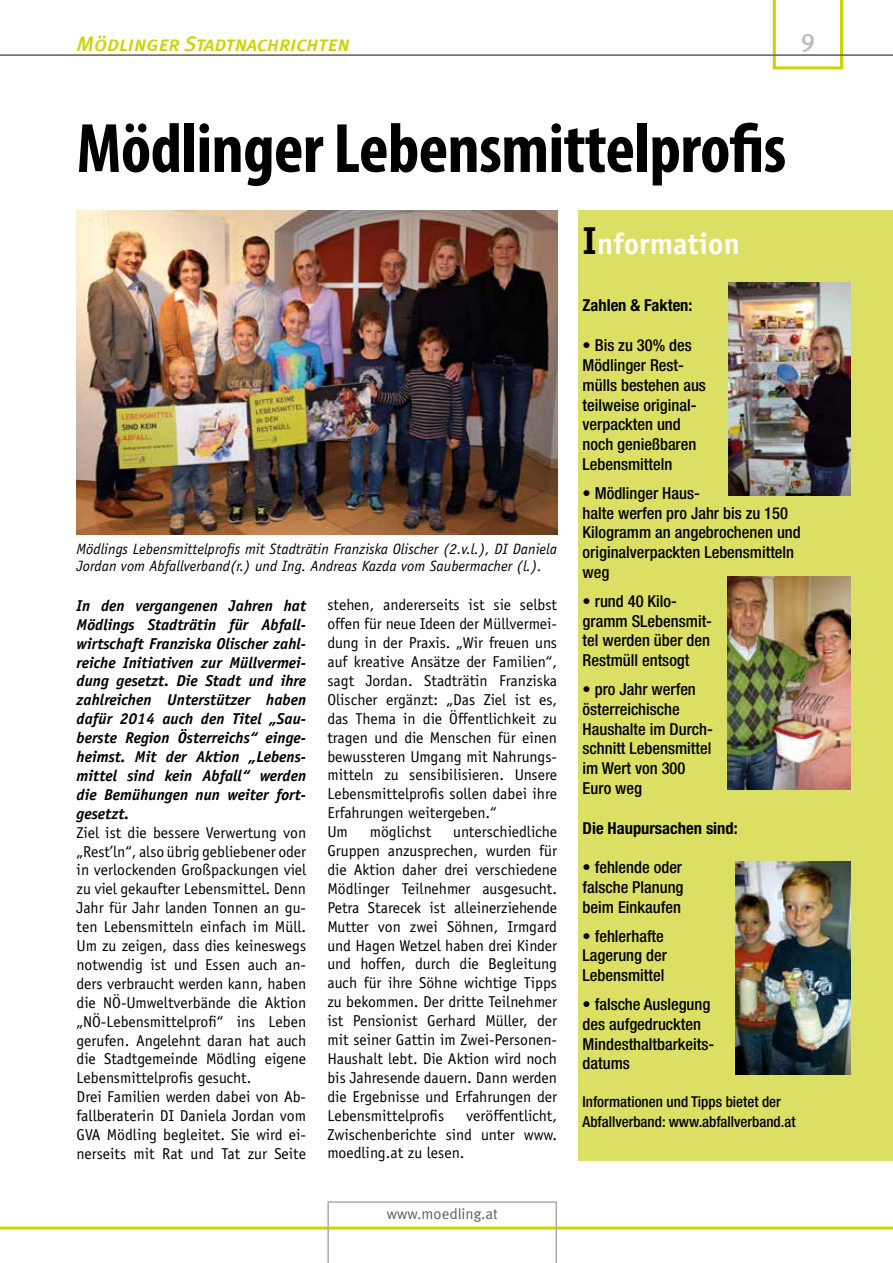
<style>
.page{position:relative;width:893px;height:1263px;background:#fff}
.page>*{position:absolute;margin:0;border:0;box-sizing:border-box;transform-origin:0 0}
.t1{font:700 condensed 70.5px "Myriad Pro";letter-spacing:-.01em;color:#000}
.t2{font:700 30px "Officina Sans";color:#fff}
.t3{font:25.5px "Meta Medium LF";color:#bdbdbd}
.t4{font:21px "Meta Medium Italic Caps";letter-spacing:-.01em;color:#cad400}
.t5{font:500 condensed 16.5px/19.8px "Helvetica Neue LT Std";color:#000}
.t6{font:700 condensed 16.5px "Helvetica Neue LT Std";color:#000}
.t7{font:15.75px/18.9px "Officina Sans";color:#000}
.t8{font:italic 700 15.75px/18.9px "Officina Sans";color:#000;text-align:justify}
.t9{font:italic 15px/16.5px "Officina Sans";color:#000}
.t10{font:500 condensed 15px/19.8px "Helvetica Neue LT Std";color:#000}
.t11{font:15px "Meta Normal";color:#5f5e5e}
.s1{font-size:39px;color:#000}
</style>
<div class="page">
<svg style="left:773px;top:0;width:70px;height:69px"></svg>
<div style="left:578px;top:210px;width:315px;height:951px;background:#dbdf64"></div>
<hr style="left:0;top:54px;width:893px;height:2px;background:#5f5e5e">
<hr style="left:0;top:1226px;width:893px;height:3px;background:#cad400">
<svg style="left:327px;top:1201px;width:230px;height:62px"></svg>
<img style="left:77px;top:210px;width:480px;height:325px">
<img style="left:736px;top:862px;width:114px;height:212px">
<img style="left:727px;top:576px;width:123px;height:213px">
<img style="left:728px;top:283px;width:122px;height:212px">
<h3 class="t4" style="left:77px;top:31px;width:275px">Mödlinger Stadtnachrichten</h3>
<h3 class="t3" style="left:801px;top:27px;width:16px">9</h3>
<h1 class="t1" style="left:77px;top:104px;width:711px">Mödlinger Lebensmittelprofis</h1>
<p class="t9" style="left:77px;top:541px;width:482px">Mödlings Lebensmittelprofis mit Stadträtin Franziska Olischer (2.v.l.), DI Daniela<br>Jordan vom Abfallverband(r.) und Ing. Andreas Kazda vom Saubermacher (l.).</p>
<p class="t8" style="left:77px;top:596px;width:231px">In den vergangenen Jahren hat Mödlings Stadträtin für Abfall&shy;wirtschaft Franziska Olischer zahl&shy;reiche Initiativen zur Müllvermei&shy;dung gesetzt. Die Stadt und ihre zahlreichen Unterstützer haben dafür 2014 auch den Titel „Sau&shy;berste Region Österreichs“ einge&shy;heimst. Mit der Aktion „Lebens&shy;mittel sind kein Abfall“ werden die Bemühungen nun weiter fort&shy;gesetzt.</p>
<p class="t7" style="left:77px;top:823px;width:231px">Ziel ist die bessere Verwertung von „Rest’ln“, also übrig gebliebener oder in verlockenden Großpackungen viel zu viel gekaufter Lebensmittel. Denn Jahr für Jahr landen Tonnen an gu&shy;ten Lebensmitteln einfach im Müll.<br>Um zu zeigen, dass dies keineswegs notwendig ist und Essen auch an&shy;ders verbraucht werden kann, haben die NÖ-Umweltverbände die Aktion „NÖ-Lebensmittelprofi“ ins Leben gerufen. Angelehnt daran hat auch die Stadtgemeinde Mödling eigene Lebensmittelprofis gesucht.<br>Drei Familien werden dabei von Ab&shy;fallberaterin DI Daniela Jordan vom GVA Mödling begleitet. Sie wird ei&shy;nerseits mit Rat und Tat zur Seite</p>
<p class="t7" style="left:327px;top:595px;width:231px">stehen, andererseits ist sie selbst offen für neue Ideen der Müllvermei&shy;dung in der Praxis. „Wir freuen uns auf kreative Ansätze der Familien“, sagt Jordan. Stadträtin Franziska<br>Olischer ergänzt: „Das Ziel ist es, das Thema in die Öffentlichkeit zu tragen und die Menschen für einen bewussteren Umgang mit Nahrungs&shy;mitteln zu sensibilisieren. Unsere<br>Lebensmittelprofis sollen dabei ihre<br>Erfahrungen weitergeben.“<br>Um</p>
<p class="t7" style="left:327px;top:822px;width:231px;text-align:justify;text-indent:126px">unterschiedliche Gruppen anzusprechen, wurden für die Aktion daher drei verschiedene Mödlinger Teilnehmer ausgesucht.<br>Petra Starecek ist alleinerziehende Mutter von zwei Söhnen, Irmgard und Hagen Wetzel haben drei Kinder und hoffen, durch die Begleitung auch für ihre Söhne wichtige Tipps zu bekommen. Der dritte Teilnehmer ist Pensionist Gerhard Müller, der mit seiner Gattin im Zwei-Personen-Haushalt lebt. Die Aktion wird noch bis Jahresende dauern. Dann werden die Ergebnisse und Erfahrungen der Lebensmittelprofis</p>
<p class="t7" style="left:370px;top:822px;width:63px">möglichst</p>
<p class="t7" style="left:327px;top:1106px;width:231px;text-align:justify;text-indent:139px">veröffentlicht, Zwischenberichte sind unter www. moedling.at zu lesen.</p>
<p class="t11" style="left:387px;top:1205px;width:112px">www.moedling.at</p>
<h2 class="t2" style="left:583px;top:225px;width:159px"><span class="s1">I</span>nformation</h2>
<p class="t6" style="left:583px;top:296px;width:111px">Zahlen &amp; Fakten:</p>
<p class="t5" style="left:583px;top:335px;width:125px">• Bis zu 30% des<br>Mödlinger Rest&shy;mülls bestehen aus teilweise original&shy;verpackten und noch genießbaren<br>Lebensmitteln</p>
<p class="t5" style="left:583px;top:483px;width:220px">• Mödlinger Haus-<br>halte werfen pro Jahr bis zu 150<br>Kilogramm an angebrochenen und originalverpackten Lebensmitteln weg</p>
<p class="t5" style="left:583px;top:591px;width:131px">• rund 40 Kilo&shy;gramm SLebensmit&shy;tel werden über den<br>Restmüll entsogt</p>
<p class="t5" style="left:583px;top:679px;width:132px">• pro Jahr werfen österreichische<br>Haushalte im Durch&shy;schnitt Lebensmittel im Wert von 300<br>Euro weg</p>
<p class="t6" style="left:583px;top:818px;width:157px">Die Haupursachen sind:</p>
<p class="t5" style="left:583px;top:857px;width:102px;text-align:justify">• fehlende oder falsche Planung beim Einkaufen</p>
<p class="t5" style="left:583px;top:925px;width:86px">• fehlerhafte<br>Lagerung der<br>Lebensmittel</p>
<p class="t5" style="left:583px;top:994px;width:133px">• falsche Auslegung des aufgedruckten<br>Mindesthaltbarkeits&shy;datums</p>
<p class="t10" style="left:583px;top:1092px;width:214px">Informationen und Tipps bietet der<br>Abfallverband: www.abfallverband.at</p>
</div>
